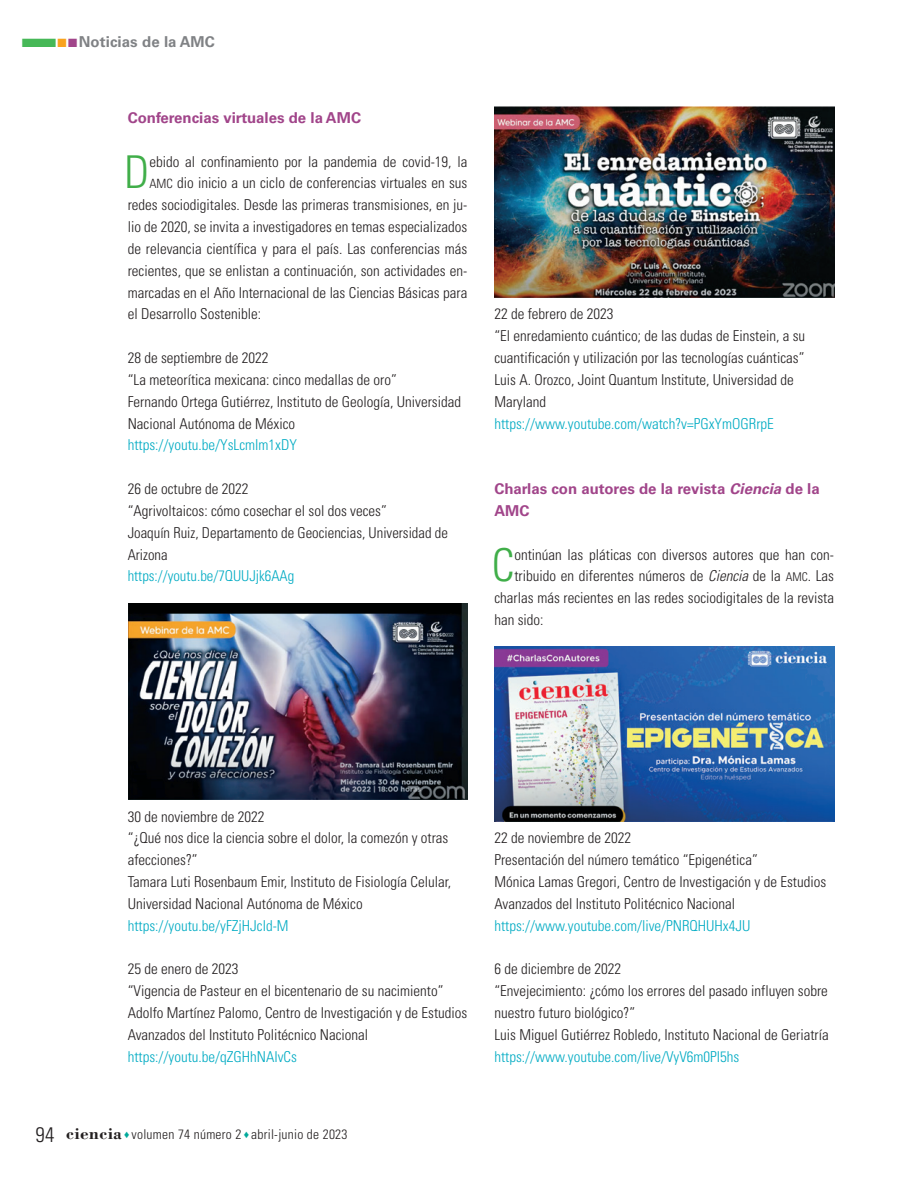
<style>
.page{position:relative;width:915px;height:1191px;background:#fff}
.page>*{position:absolute;margin:0;border:0;box-sizing:border-box;transform-origin:0 0}
._02_Noticia_Capitula{font:300 condensed 45.3px "Univers LT Std";color:#40ae49}
._02_Noticias_Normal{font:300 condensed 15px/21.9px "Univers LT Std";color:#231f20}
._02_Noticia_Capitula-2{font:300 condensed 15px "Univers LT Std";color:#231f20}
._01_Tit_Noticia{font:700 15px/21.8px "Univers LT Std";color:#a1458a}
.t1{font:700 15px "Univers LT Std";letter-spacing:.005em;color:#808285}
.t2{font:300 condensed 13.5px "Univers LT Std";letter-spacing:.02em;color:#231f20}
.s1{color:#46b857}
.s2{color:#f9a31e}
.s3{color:#a1458a}
.s4{font-size:12.75px}
.s5{color:#00abc3}
.s6{font-style:italic}
.s7{font-size:12px}
.s8{font-size:21px}
.s9{font-family:"Bodoni Std";font-weight:700;font-stretch:normal;font-size:17.25px}
.s10{color:#00a99b}
</style>
<div class="page">
<img style="left:128px;top:603px;width:339px;height:196px">
<img style="left:494px;top:106px;width:339px;height:191px">
<img style="left:494px;top:647px;width:339px;height:174px">
<p class="t1" style="left:21px;top:33px;width:195px"><span class="s1">■</span><span class="s2">■</span><span class="s3">■</span>Noticias de la AMC</p>
<p class="_01_Tit_Noticia" style="left:128px;top:107px;width:235px">Conferencias virtuales de la AMC</p>
<p class="_02_Noticia_Capitula" style="left:124px;top:145px;width:27px">D</p>
<p class="_02_Noticia_Capitula-2" style="left:149px;top:152px;width:319px">ebido al confinamiento por la pandemia de covid-19, la</p>
<p class="_02_Noticia_Capitula-2" style="left:149px;top:174px;width:319px"><span class="s4">AMC</span> dio inicio a un ciclo de conferencias virtuales en sus</p>
<p class="_02_Noticia_Capitula-2" style="left:128px;top:196px;width:341px">redes sociodigitales. Desde las primeras transmisiones, en ju-</p>
<p class="_02_Noticia_Capitula-2" style="left:128px;top:218px;width:341px">lio de 2020, se invita a investigadores en temas especializados</p>
<p class="_02_Noticia_Capitula-2" style="left:128px;top:240px;width:341px">de relevancia científica y para el país. Las conferencias más</p>
<p class="_02_Noticia_Capitula-2" style="left:128px;top:261px;width:341px">recientes, que se enlistan a continuación, son actividades en-</p>
<p class="_02_Noticia_Capitula-2" style="left:128px;top:283px;width:341px">marcadas en el Año Internacional de las Ciencias Básicas para</p>
<p class="_02_Noticia_Capitula-2" style="left:128px;top:305px;width:135px">el Desarrollo Sostenible:</p>
<p class="_02_Noticias_Normal" style="left:128px;top:347px;width:335px">28 de septiembre de 2022<br>“La meteorítica mexicana: cinco medallas de oro”<br>Fernando Ortega Gutiérrez, Instituto de Geología, Universidad Nacional Autónoma de México <span class="s5">https://youtu.be/YsLcmIm1xDY</span></p>
<p class="_02_Noticias_Normal" style="left:128px;top:478px;width:321px">26 de octubre de 2022<br>“Agrivoltaicos: cómo cosechar el sol dos veces”<br>Joaquín Ruiz, Departamento de Geociencias, Universidad de Arizona<br><span class="s5">https://youtu.be/7QUUJjk6AAg</span></p>
<p class="_02_Noticias_Normal" style="left:494px;top:303px;width:312px">22 de febrero de 2023<br>“El enredamiento cuántico; de las dudas de Einstein, a su cuantificación y utilización por las tecnologías cuánticas” Luis A. Orozco, Joint Quantum Institute, Universidad de Maryland <span class="s5">https://www.youtube.com/watch?v=PGxYmOGRrpE</span></p>
<p class="_01_Tit_Noticia" style="left:494px;top:478px;width:327px">Charlas con autores de la revista <span class="s6">Ciencia</span> de la<br>AMC</p>
<p class="_02_Noticia_Capitula" style="left:491px;top:538px;width:24px">C</p>
<p class="_02_Noticia_Capitula-2" style="left:514px;top:545px;width:321px">ontinúan las pláticas con diversos autores que han con-</p>
<p class="_02_Noticia_Capitula-2" style="left:514px;top:567px;width:321px">tribuido en diferentes números de <span class="s6">Ciencia</span> de la <span class="s7">AMC</span>. Las</p>
<p class="_02_Noticia_Capitula-2" style="left:494px;top:589px;width:341px">charlas más recientes en las redes sociodigitales de la revista</p>
<p class="_02_Noticia_Capitula-2" style="left:494px;top:611px;width:51px">han sido:</p>
<p class="_02_Noticias_Normal" style="left:128px;top:805px;width:325px">30 de noviembre de 2022<br>“¿Qué nos dice la ciencia sobre el dolor, la comezón y otras afecciones?”<br>Tamara Luti Rosenbaum Emir, Instituto de Fisiología Celular, Universidad Nacional Autónoma de México <span class="s5">https://youtu.be/yFZjHJcId-M</span></p>
<p class="_02_Noticias_Normal" style="left:128px;top:958px;width:341px">25 de enero de 2023<br>“Vigencia de Pasteur en el bicentenario de su nacimiento” Adolfo Martínez Palomo, Centro de Investigación y de Estudios Avanzados del Instituto Politécnico Nacional <span class="s5">https://youtu.be/qZGHhNAIvCs</span></p>
<p class="t2" style="left:36px;top:1126px;width:313px"><span class="s8">94</span> <span class="s9">ciencia</span> <span class="s10">♦</span> volumen 74 número 2 <span class="s10">♦</span> abril-junio de 2023</p>
<p class="_02_Noticias_Normal" style="left:494px;top:827px;width:333px">22 de noviembre de 2022<br>Presentación del número temático “Epigenética”<br>Mónica Lamas Gregori, Centro de Investigación y de Estudios Avanzados del Instituto Politécnico Nacional <span class="s5">https://www.youtube.com/live/PNRQHUHx4JU</span></p>
<p class="_02_Noticias_Normal" style="left:494px;top:958px;width:335px">6 de diciembre de 2022<br>“Envejecimiento: ¿cómo los errores del pasado influyen sobre nuestro futuro biológico?”<br>Luis Miguel Gutiérrez Robledo, Instituto Nacional de Geriatría <span class="s5">https://www.youtube.com/live/VyV6m0PI5hs</span></p>
</div>
